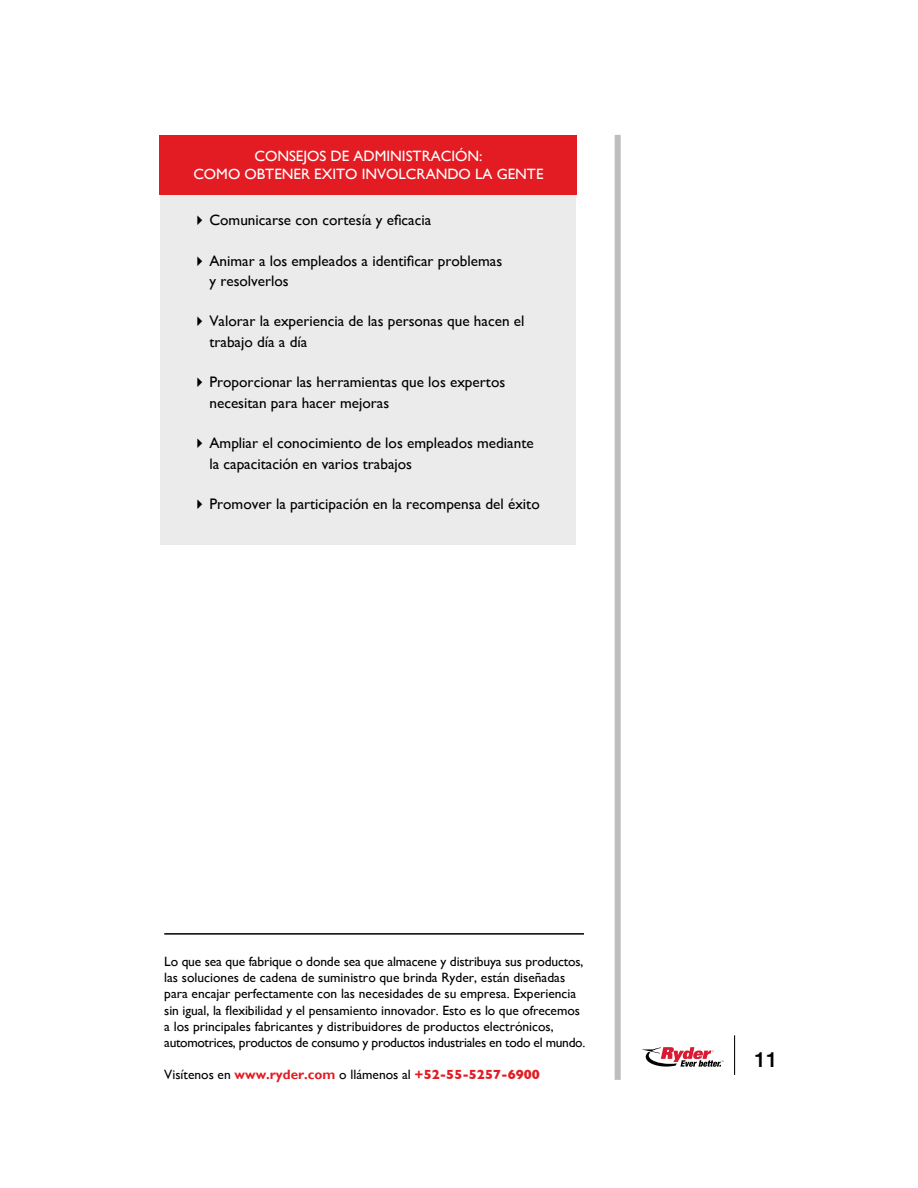
<style>
.page{position:relative;width:918px;height:1188px;background:#fff}
.page>*{position:absolute;margin:0;border:0;box-sizing:border-box;transform-origin:0 0}
.t1{font:500 21px "Helvetica Neue";color:#000}
.t2{font:15.15px/20.2px "Gill Sans";color:#000}
.t3{font:15px/18px "Gill Sans";color:#fff;text-align:center}
.t4{font:13.5px/16.2px "Gill Sans";color:#000}
.s1{font-weight:700;color:#e31b22}
</style>
<div class="page">
<svg style="left:642px;top:1047px;width:82px;height:20px"></svg>
<div style="left:615px;top:135px;width:6px;height:945px;background:#bcbec0"></div>
<hr style="left:734px;top:1035px;width:1px;height:40px;background:#000">
<div style="left:160px;top:170px;width:416px;height:374px;background:#ebebec"></div>
<div style="left:160px;top:135px;width:417px;height:59px;background:#e31b22"></div>
<hr style="left:164px;top:933px;width:420px;height:2px;background:#000">
<p class="t3" style="left:193px;top:147px;width:352px">CONSEJOS DE ADMINISTRACIÓN:<br>COMO OBTENER EXITO INVOLCRANDO LA GENTE</p>
<p class="t2" style="left:192px;top:210px;width:241px">✔ Comunicarse con cortesía y eficacia</p>
<p class="t2" style="left:209px;top:250px;width:294px;text-indent:-18px">✔ Animar a los empleados a identificar problemas y resolverlos</p>
<p class="t2" style="left:209px;top:311px;width:317px;text-indent:-18px">✔ Valorar la experiencia de las personas que hacen el trabajo día a día</p>
<p class="t2" style="left:209px;top:372px;width:297px;text-indent:-18px">✔ Proporcionar las herramientas que los expertos necesitan para hacer mejoras</p>
<p class="t2" style="left:209px;top:433px;width:326px;text-indent:-18px">✔ Ampliar el conocimiento de los empleados mediante la capacitación en varios trabajos</p>
<p class="t2" style="left:192px;top:494px;width:350px">✔ Promover la participación en la recompensa del éxito</p>
<p class="t4" style="left:164px;top:953px;width:423px">Lo que sea que fabrique o donde sea que almacene y distribuya sus productos, las soluciones de cadena de suministro que brinda Ryder, están diseñadas para encajar perfectamente con las necesidades de su empresa. Experiencia sin igual, la flexibilidad y el pensamiento innovador. Esto es lo que ofrecemos a los principales fabricantes y distribuidores de productos electrónicos, automotrices, productos de consumo y productos industriales en todo el mundo.</p>
<p class="t4" style="left:164px;top:1067px;width:377px">Visítenos en <span class="s1">www.ryder.com</span> o llámenos al <span class="s1">+52-55-5257-6900</span></p>
<h1 class="t1" style="left:754px;top:1043px;width:25px">11</h1>
</div>
